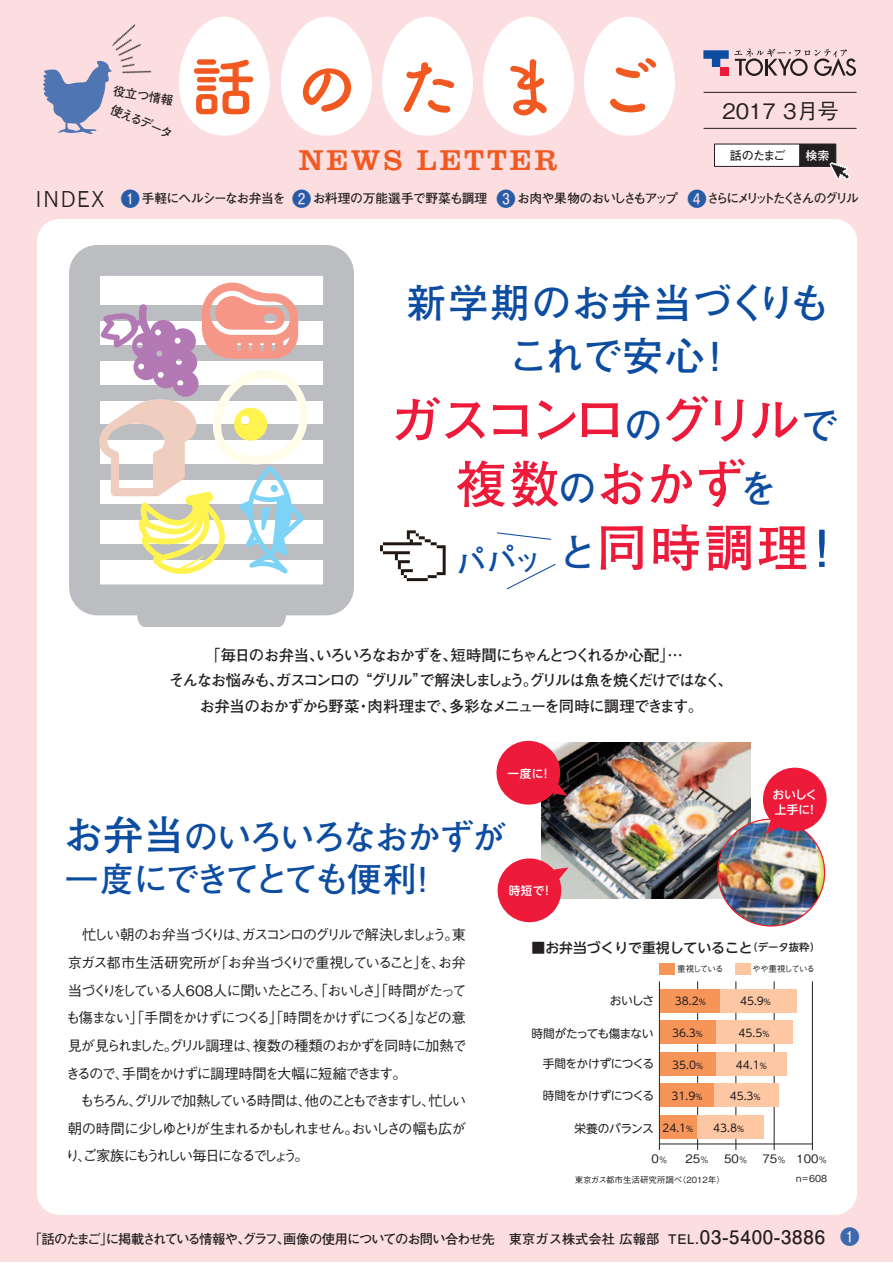
<style>
.page{position:relative;width:893px;height:1263px;background:#fff}
.page>*{position:absolute;margin:0;border:0;box-sizing:border-box;transform-origin:0 0}
.t1{font:66px "Tsuku B Rd Gothic Std B";letter-spacing:.54em;color:#f15921}
.t2{font:700 51px/63.6px "Futo Go B101 Pro";letter-spacing:-.105em;color:#ed1a3a;text-align:center}
.t3{font:700 39.9px/53.1px "Futo Go B101 Pro";letter-spacing:.01em;color:#0d4da1;text-align:center}
.t4{font:700 38.25px "Futo Go B101 Pro";color:#0d4da1}
.t5{font:700 34.35px/42.5px "Futo Go B101 Pro";letter-spacing:-.08em;color:#0d4da1}
.t6{font:29.7px "Clarendon";letter-spacing:.1em;color:#f15921}
.t7{font:500 21.3px "Gothic BBB Pro";color:#231f20}
.t8{font:700 15.45px "Futo Go B101 Pro";letter-spacing:-.115em;color:#231f20}
.t9{font:700 15.45px "Futo Go B101 Pro";letter-spacing:-.06em;color:#231f20}
.t10{font:700 15.45px "Futo Go B101 Pro";letter-spacing:-.095em;color:#231f20}
.t11{font:500 14.4px/27.6px "Gothic BBB Pro";letter-spacing:-.135em;color:#231f20}
.t12{font:500 13.8px "UD Shin M Go Pro";color:#231f20}
.t13{font:700 13.35px "Futo Go B101 Pro";letter-spacing:-.055em;color:#231f20}
.t14{font:700 12.75px "Futo Go B101 Pro";letter-spacing:-.075em;color:#231f20}
.t15{font:700 12.15px "Futo Go B101 Pro";color:#231f20}
.t16{font:700 12px "Futo Go B101 Pro";letter-spacing:-.1em;color:#231f20}
.t17{font:700 12px "Futo Go B101 Pro";color:#fff}
.t18{font:11.7px "UD Shin M Go Pro";letter-spacing:-.04em;color:#231f20}
.t19{font:500 11.7px/14.9px "UD Shin M Go Pro";letter-spacing:.02em;color:#fff}
.t20{font:500 11.7px "Gothic BBB Pro";color:#231f20}
.t21{font:10.65px "UD Shin M Go Pro";color:#231f20}
.t22{font:500 9.6px "Gothic BBB Pro";color:#231f20}
.t23{font:500 8.55px "Gothic BBB Pro";letter-spacing:-.005em;color:#231f20}
.t24{font:500 8.55px "Gothic BBB Pro";letter-spacing:-.11em;color:#231f20}
.s1{font-family:"News Gothic";font-weight:400;font-size:21.3px}
.s2{font-size:19.2px;color:rgb(13 77 161/.9)}
.s3{font-size:38.25px;color:#0d4da1}
.s4{font-size:51px;color:#ed1a3a}
.s5{font-size:51px}
.s6{font-size:40.35px}
.s7{font-size:10.35px}
.s8{font-size:7.95px}
.s9{font-size:8.7px}
.s10{font-size:14.85px}
.s11{font-size:18.6px}
.s12{font-size:19.5px;color:rgb(13 77 161/.9)}
</style>
<div class="page">
<div style="left:0;top:0;width:893px;height:1262px;background:#fcdee1"></div>
<div style="left:37px;top:219px;width:820px;height:996px;background:#fff;border-radius:22px"></div>
<svg style="left:180px;top:17px;width:90px;height:119px"></svg>
<svg style="left:281px;top:17px;width:91px;height:119px"></svg>
<svg style="left:382px;top:17px;width:91px;height:119px"></svg>
<svg style="left:483px;top:17px;width:91px;height:119px"></svg>
<svg style="left:584px;top:17px;width:91px;height:119px"></svg>
<svg style="left:703px;top:49px;width:153px;height:27px"></svg>
<div style="left:720px;top:67px;width:9px;height:8px;background:#ed1a3a"></div>
<svg style="left:43px;top:69px;width:54px;height:65px"></svg>
<img style="left:86px;top:24px;width:94px;height:93px">
<hr style="left:704px;top:92px;width:153px;height:1px;background:#231f20">
<hr style="left:704px;top:128px;width:153px;height:1px;background:#231f20">
<div style="left:714px;top:144px;width:86px;height:23px;background:#fff;border:1px solid #231f20"></div>
<div style="left:799px;top:144px;width:37px;height:23px;background:#231f20;border:1px solid #231f20"></div>
<svg style="left:827px;top:160px;width:23px;height:20px"></svg>
<svg style="left:69px;top:245px;width:285px;height:370px;fill:#bcbdc0"></svg>
<div style="left:137px;top:600px;width:149px;height:27px;background:#bcbdc0"></div>
<div style="left:85px;top:544px;width:253px;height:16px;background:#bcbdc0"></div>
<div style="left:85px;top:505px;width:253px;height:15px;background:#bcbdc0"></div>
<div style="left:85px;top:465px;width:253px;height:15px;background:#bcbdc0"></div>
<div style="left:85px;top:425px;width:253px;height:15px;background:#bcbdc0"></div>
<div style="left:85px;top:385px;width:253px;height:15px;background:#bcbdc0"></div>
<div style="left:85px;top:345px;width:253px;height:15px;background:#bcbdc0"></div>
<div style="left:85px;top:305px;width:253px;height:15px;background:#bcbdc0"></div>
<svg style="left:99px;top:282px;width:209px;height:292px"></svg>
<svg style="left:380px;top:530px;width:66px;height:51px"></svg>
<hr style="left:812px;top:981px;width:1px;height:169px;background:#231f20">
<hr style="left:697px;top:981px;width:1px;height:169px;background:#231f20">
<hr style="left:736px;top:981px;width:1px;height:169px;background:#231f20">
<hr style="left:774px;top:981px;width:1px;height:169px;background:#231f20">
<div style="left:660px;top:1115px;width:103px;height:24px;background:#fcc7a2"></div>
<hr style="left:659px;top:1144px;width:153px;height:1px;background:#231f20">
<div style="left:659px;top:963px;width:16px;height:11px;background:#f79559"></div>
<div style="left:735px;top:963px;width:16px;height:11px;background:#fcc7a2"></div>
<div style="left:660px;top:1115px;width:36px;height:24px;background:#f79559"></div>
<div style="left:660px;top:1084px;width:118px;height:23px;background:#fcc7a2"></div>
<div style="left:660px;top:1084px;width:53px;height:23px;background:#f79559"></div>
<div style="left:660px;top:1052px;width:127px;height:24px;background:#fcc7a2"></div>
<div style="left:660px;top:1052px;width:56px;height:24px;background:#f79559"></div>
<div style="left:660px;top:1021px;width:132px;height:23px;background:#fcc7a2"></div>
<div style="left:660px;top:1021px;width:56px;height:23px;background:#f79559"></div>
<div style="left:660px;top:989px;width:137px;height:24px;background:#fcc7a2"></div>
<div style="left:660px;top:989px;width:60px;height:24px;background:#f79559"></div>
<hr style="left:659px;top:981px;width:1px;height:169px;background:#231f20">
<img style="left:542px;top:742px;width:208px;height:157px">
<img style="left:718px;top:819px;width:107px;height:107px;border-radius:53px">
<svg style="left:496px;top:740px;width:71px;height:68px"></svg>
<svg style="left:760px;top:767px;width:67px;height:68px"></svg>
<svg style="left:497px;top:855px;width:71px;height:68px"></svg>
<svg style="left:497px;top:532px;width:59px;height:58px"></svg>
<p class="t15" style="left:115px;top:81px;width:62px;rotate:10deg">役立つ情報</p>
<p class="t15" style="left:115px;top:99px;width:67px;rotate:23deg">使えるデータ</p>
<h1 class="t1" style="left:190px;top:35px;width:472px">話のたまご</h1>
<h3 class="t7" style="left:722px;top:94px;width:118px">2017 3月号</h3>
<h3 class="t6" style="left:299px;top:142px;width:260px">NEWS LETTER</h3>
<p class="t16" style="left:730px;top:146px;width:57px">話のたまご</p>
<p class="t17" style="left:805px;top:146px;width:25px">検索</p>
<p class="t14" style="left:35px;top:188px;width:825px"><span class="s1">INDEX</span> <span class="s2">❶</span> 手軽にヘルシーなお弁当を <span class="s2">❷</span> お料理の万能選手で野菜も調理 <span class="s2">❸</span> お肉や果物のおいしさもアップ <span class="s2">❹</span>さらにメリットたくさんのグリル</p>
<h3 class="t3" style="left:406px;top:271px;width:425px">新学期のお弁当づくりもこれで安心 ！</h3>
<h2 class="t2" style="left:391px;top:382px;width:449px">ガスコンロ<span class="s3">の</span>グリル<span class="s3">で</span>複数<span class="s3">の</span>おかず<span class="s3">を</span></h2>
<h3 class="t4" style="left:402px;top:522px;width:447px">　　　　と<span class="s4">同時調理</span><span class="s5">！</span></h3>
<p class="t10" style="left:205px;top:642px;width:479px">「毎日のお弁当、いろいろなおかずを、短時間にちゃんとつくれるか心配」…</p>
<p class="t8" style="left:169px;top:668px;width:566px">そんなお悩みも、ガスコンロの “グリル”で解決しましょう。グリルは魚を焼くだけではなく、</p>
<p class="t9" style="left:199px;top:693px;width:505px">お弁当のおかずから野菜・肉料理まで、多彩なメニューを同時に調理できます。</p>
<p class="t19" style="left:508px;top:765px;width:45px">一度に！</p>
<p class="t19" style="left:772px;top:787px;width:47px">おいしく上手に！</p>
<h3 class="t5" style="left:63px;top:811px;width:445px"><span class="s6">お弁当</span>のいろいろなおかずが一度にできてとても便利！</h3>
<p class="t11" style="left:66px;top:919px;width:403px">　忙しい朝のお弁当づくりは、ガスコンロのグリルで解決しましょう。東京ガス都市生活研究所が「お弁当づくりで重視していること」を、お弁当づくりをしている人608人に聞いたところ、「おいしさ」「時間がたっても傷まない」「手間をかけずにつくる」「時間をかけずにつくる」などの意見が見られました。グリル調理は、複数の種類のおかずを同時に加熱できるので、手間をかけずに調理時間を大幅に短縮できます。<br>　もちろん、グリルで加熱している時間は、他のこともできますし、忙しい朝の時間に少しゆとりが生まれるかもしれません。おいしさの幅も広がり、ご家族にもうれしい毎日になるでしょう。</p>
<p class="t19" style="left:509px;top:883px;width:46px">時短で！</p>
<p class="t12" style="left:531px;top:936px;width:290px">■お弁当づくりで重視していること<span class="s7">（データ抜粋）</span></p>
<p class="t23" style="left:677px;top:962px;width:48px">重視している</p>
<p class="t24" style="left:752px;top:962px;width:64px">やや重視している</p>
<p class="t21" style="left:675px;top:993px;width:32px">38.2<span class="s8">%</span></p>
<p class="t21" style="left:672px;top:1025px;width:32px">36.3<span class="s8">%</span></p>
<p class="t21" style="left:672px;top:1056px;width:32px">35.0<span class="s8">%</span></p>
<p class="t21" style="left:672px;top:1088px;width:32px">31.9<span class="s8">%</span></p>
<p class="t21" style="left:662px;top:1119px;width:32px">24.1<span class="s8">%</span></p>
<p class="t18" style="left:610px;top:991px;width:46px">おいしさ</p>
<p class="t18" style="left:531px;top:1023px;width:124px">時間がたっても傷まない</p>
<p class="t18" style="left:543px;top:1054px;width:113px">手間をかけずにつくる</p>
<p class="t18" style="left:543px;top:1086px;width:113px">時間をかけずにつくる</p>
<p class="t18" style="left:574px;top:1118px;width:81px">栄養のバランス</p>
<p class="t21" style="left:740px;top:993px;width:32px">45.9<span class="s8">%</span></p>
<p class="t21" style="left:739px;top:1025px;width:32px">45.5<span class="s8">%</span></p>
<p class="t21" style="left:736px;top:1056px;width:32px">44.1<span class="s8">%</span></p>
<p class="t21" style="left:730px;top:1088px;width:32px">45.3<span class="s8">%</span></p>
<p class="t21" style="left:713px;top:1119px;width:32px">43.8<span class="s8">%</span></p>
<p class="t20" style="left:652px;top:1149px;width:18px">0<span class="s9">％</span></p>
<p class="t20" style="left:685px;top:1149px;width:25px">25<span class="s9">％</span></p>
<p class="t20" style="left:724px;top:1149px;width:25px">50<span class="s9">％</span></p>
<p class="t23" style="left:575px;top:1172px;width:152px">東京ガス都市生活研究所調べ（2012年）</p>
<p class="t20" style="left:762px;top:1149px;width:66px">75<span class="s9">％</span> 100<span class="s9">％</span></p>
<p class="t22" style="left:796px;top:1171px;width:32px">n=608</p>
<p class="t13" style="left:28px;top:1228px;width:833px">「話のたまご」に掲載されている情報や、グラフ、画像の使用についてのお問い合わせ先 東京ガス株式会社 広報部 TEL<span class="s10">.</span><span class="s11">03-5400-3886</span> <span class="s12">❶</span></p>
</div>
